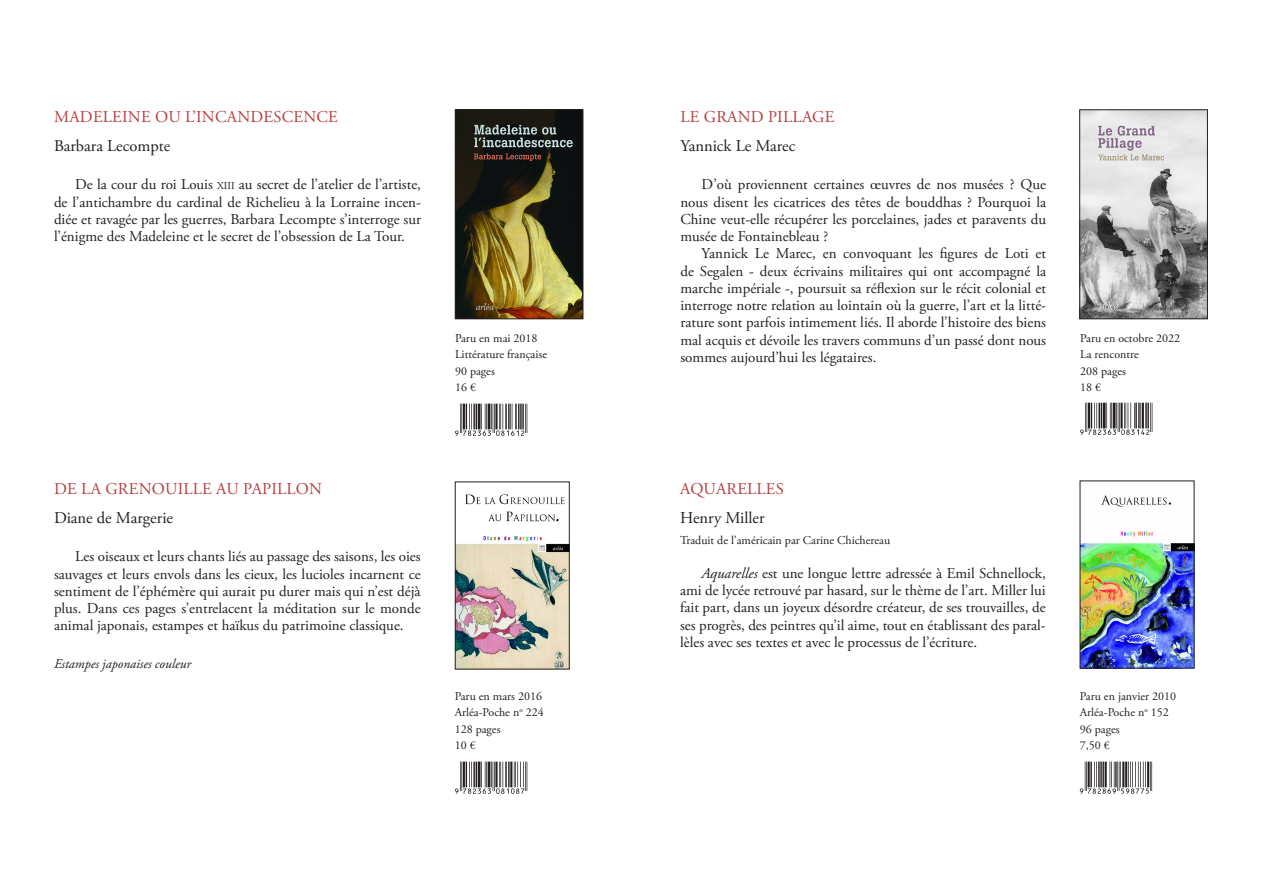
<style>
.page{position:relative;width:1263px;height:893px;background:#fff}
.page>*{position:absolute;margin:0;border:0;box-sizing:border-box;transform-origin:0 0}
.Titre{font:16.5px "Adobe Garamond Pro";letter-spacing:.015em;color:#b83d3f}
.Auteur{font:16.5px "Adobe Garamond Pro";color:#231f20}
.Texte{font:15px/17.2px "Adobe Garamond Pro";color:#231f20;text-align:justify}
._1er_ligne_Mentions_Prix{font:italic 13.5px "Adobe Garamond Pro";color:#231f20}
.Indications_livres{font:12px "Adobe Garamond Pro";color:#231f20}
.Traduit_de{font:12px "Adobe Garamond Pro";color:#231f20}
.s1{font-size:10.5px}
.s2{font-style:italic}
</style>
<div class="page">
<img style="left:1081px;top:112px;width:125px;height:205px">
<div style="left:1079px;top:110px;width:129px;height:209px;border:1px solid #231f20"></div>
<svg style="left:1080px;top:403px;width:72px;height:32px"></svg>
<img style="left:457px;top:112px;width:124px;height:205px">
<div style="left:455px;top:110px;width:128px;height:209px;border:1px solid #231f20"></div>
<svg style="left:455px;top:404px;width:72px;height:32px"></svg>
<img style="left:1082px;top:495px;width:110px;height:171px">
<svg style="left:1080px;top:762px;width:72px;height:32px"></svg>
<img style="left:457px;top:494px;width:110px;height:173px">
<div style="left:455px;top:482px;width:114px;height:187px;border:1px solid #231f20"></div>
<svg style="left:455px;top:762px;width:72px;height:32px"></svg>
<p class="Titre" style="left:54px;top:106px;width:285px">MADELEINE OU L’INCANDESCENCE</p>
<p class="Auteur" style="left:54px;top:136px;width:118px">Barbara Lecompte</p>
<p class="Texte" style="left:54px;top:176px;width:368px;text-indent:21px">De la cour du roi Louis <span class="s1">XIII</span> au secret de l’atelier de l’artiste, de l’antichambre du cardinal de Richelieu à la Lorraine incen&shy;diée et ravagée par les guerres, Barbara Lecompte s’interroge sur l’énigme des Madeleine et le secret de l’obsession de La Tour.</p>
<p class="Indications_livres" style="left:455px;top:331px;width:84px">Paru en mai 2018</p>
<p class="Indications_livres" style="left:455px;top:347px;width:94px">Littérature française</p>
<p class="Indications_livres" style="left:455px;top:364px;width:41px">90 pages</p>
<p class="Indications_livres" style="left:455px;top:380px;width:22px">16 €</p>
<p class="Titre" style="left:54px;top:478px;width:269px">DE LA GRENOUILLE AU PAPILLON</p>
<p class="Auteur" style="left:54px;top:508px;width:121px">Diane de Margerie</p>
<p class="Texte" style="left:54px;top:549px;width:368px;text-indent:21px">Les oiseaux et leurs chants liés au passage des saisons, les oies sauvages et leurs envols dans les cieux, les lucioles incarnent ce sentiment de l’éphémère qui aurait pu durer mais qui n’est déjà plus. Dans ces pages s’entrelacent la méditation sur le monde animal japonais, estampes et haïkus du patrimoine classique.</p>
<p class="_1er_ligne_Mentions_Prix" style="left:54px;top:655px;width:138px">Estampes japonaises couleur</p>
<p class="Indications_livres" style="left:455px;top:689px;width:89px">Paru en mars 2016</p>
<p class="Indications_livres" style="left:455px;top:705px;width:91px">Arléa-Poche n<sup>o</sup> 224</p>
<p class="Indications_livres" style="left:455px;top:722px;width:47px">128 pages</p>
<p class="Indications_livres" style="left:455px;top:738px;width:22px">10 €</p>
<p class="Titre" style="left:680px;top:106px;width:155px">LE GRAND PILLAGE</p>
<p class="Auteur" style="left:680px;top:136px;width:117px">Yannick Le Marec</p>
<p class="Texte" style="left:680px;top:176px;width:367px;text-indent:21px">D’où proviennent certaines œuvres de nos musées ? Que nous disent les cicatrices des têtes de bouddhas ? Pourquoi la Chine veut-elle récupérer les porcelaines, jades et paravents du musée de Fontainebleau ?</p>
<p class="Texte" style="left:680px;top:245px;width:367px;text-indent:21px">Yannick Le Marec, en convoquant les figures de Loti et de Segalen - deux écrivains militaires qui ont accompagné la marche impériale -, poursuit sa réflexion sur le récit colonial et interroge notre relation au lointain où la guerre, l’art et la litté&shy;rature sont parfois intimement liés. Il aborde l’histoire des biens mal acquis et dévoile les travers communs d’un passé dont nous sommes aujourd’hui les légataires.</p>
<p class="Indications_livres" style="left:1080px;top:331px;width:101px">Paru en octobre 2022</p>
<p class="Indications_livres" style="left:1080px;top:347px;width:60px">La rencontre</p>
<p class="Indications_livres" style="left:1080px;top:364px;width:47px">208 pages</p>
<p class="Indications_livres" style="left:1080px;top:380px;width:22px">18 €</p>
<p class="Titre" style="left:680px;top:478px;width:105px">AQUARELLES</p>
<p class="Auteur" style="left:680px;top:508px;width:86px">Henry Miller</p>
<p class="Traduit_de" style="left:680px;top:533px;width:212px">Traduit de l’américain par Carine Chichereau</p>
<p class="Texte" style="left:680px;top:565px;width:367px;text-indent:21px"><span class="s2">Aquarelles</span> est une longue lettre adressée à Emil Schnellock, ami de lycée retrouvé par hasard, sur le thème de l’art. Miller lui fait part, dans un joyeux désordre créateur, de ses trouvailles, de ses progrès, des peintres qu’il aime, tout en établissant des paral&shy;lèles avec ses textes et avec le processus de l’écriture.</p>
<p class="Indications_livres" style="left:1080px;top:689px;width:98px">Paru en janvier 2010</p>
<p class="Indications_livres" style="left:1080px;top:705px;width:91px">Arléa-Poche n<sup>o</sup> 152</p>
<p class="Indications_livres" style="left:1080px;top:722px;width:41px">96 pages</p>
<p class="Indications_livres" style="left:1080px;top:738px;width:31px">7,50 €</p>
</div>
